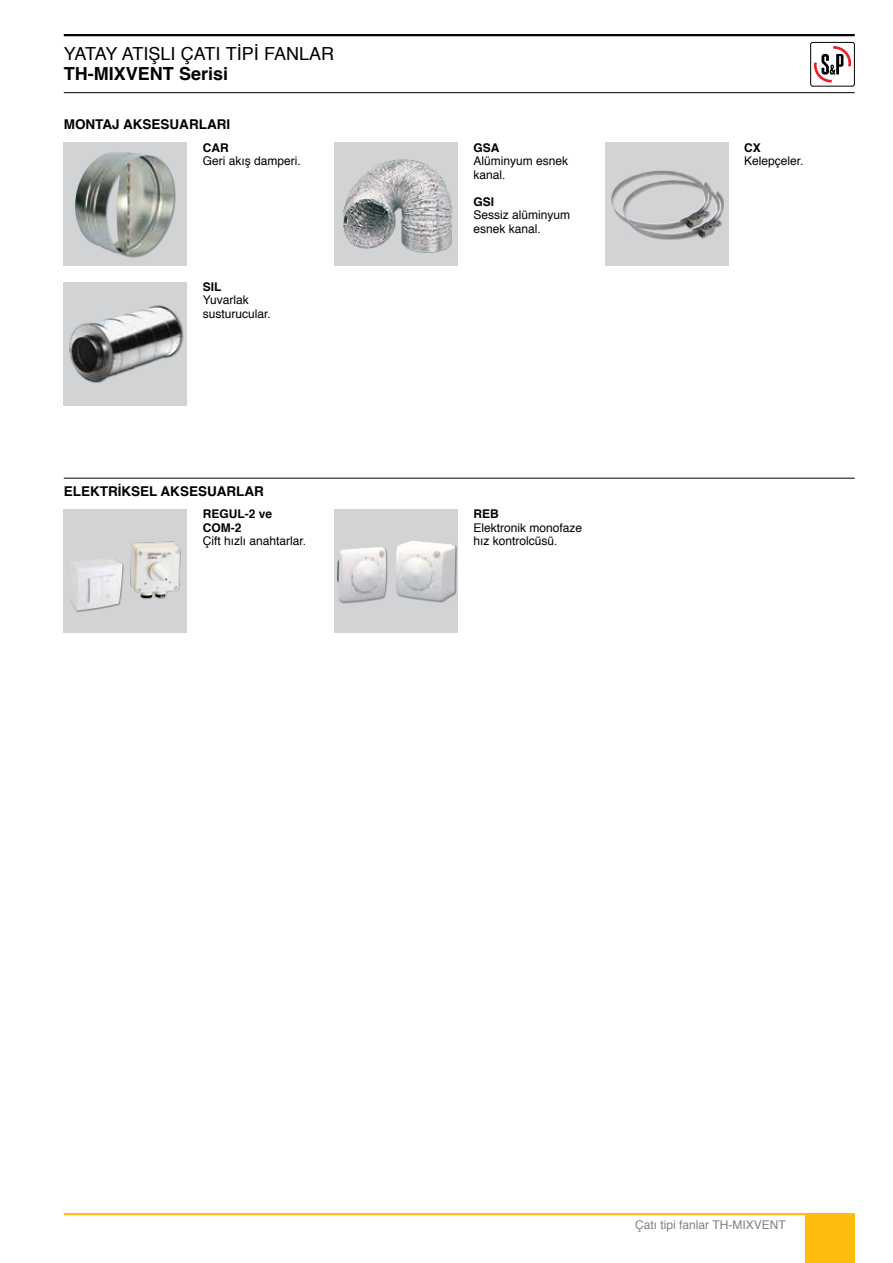
<style>
.page{position:relative;width:893px;height:1263px;background:#fff}
.page>*{position:absolute;margin:0;border:0;box-sizing:border-box;transform-origin:0 0}
.t1{font:18px "Helvetica";color:#000}
.t2{font:700 18px "Helvetica";color:#000}
.t3{font:700 13.5px "Helvetica";color:#000}
.t4{font:12px/13.5px "Helvetica";color:#000}
.t5{font:700 12px/13.5px "Helvetica";color:#000}
.t6{font:12px "Helvetica";color:#808285}
</style>
<div class="page">
<hr style="left:64px;top:34px;width:791px;height:2px;background:#000">
<hr style="left:64px;top:92px;width:791px;height:1px;background:#000">
<svg style="left:814px;top:47px;width:37px;height:36px"></svg>
<div style="left:810px;top:42px;width:45px;height:44px;border:1px solid #000;border-radius:2px"></div>
<hr style="left:64px;top:1213px;width:791px;height:2px;background:#febc11">
<div style="left:805px;top:1214px;width:50px;height:49px;background:#febc11"></div>
<div style="left:64px;top:282px;width:123px;height:123px;background:#d1d3d4"></div>
<div style="left:69px;top:305px;width:114px;height:79px;background:#000;opacity:.33"></div>
<img style="left:69px;top:305px;width:113px;height:77px">
<div style="left:64px;top:143px;width:123px;height:123px;background:#d1d3d4"></div>
<div style="left:75px;top:152px;width:101px;height:105px;background:#000;opacity:.33"></div>
<img style="left:73px;top:152px;width:101px;height:104px">
<img style="left:334px;top:143px;width:124px;height:123px">
<div style="left:605px;top:143px;width:124px;height:123px;background:#d1d3d4"></div>
<div style="left:611px;top:171px;width:113px;height:69px;background:#000;opacity:.33"></div>
<img style="left:611px;top:170px;width:45px;height:62px">
<div style="left:64px;top:509px;width:123px;height:124px;background:#d1d3d4"></div>
<div style="left:334px;top:509px;width:124px;height:124px;background:#d1d3d4"></div>
<div style="left:337px;top:540px;width:120px;height:63px;background:#000;opacity:.33"></div>
<img style="left:337px;top:540px;width:118px;height:62px">
<hr style="left:64px;top:478px;width:791px;height:1px;background:#000">
<img style="left:128px;top:536px;width:58px;height:68px">
<div style="left:67px;top:550px;width:58px;height:68px;background:#000;opacity:.33"></div>
<img style="left:70px;top:558px;width:52px;height:52px">
<h1 class="t1" style="left:64px;top:40px;width:272px">YATAY ATIŞLI ÇATI TİPİ FANLAR</h1>
<h1 class="t2" style="left:64px;top:59px;width:166px">TH-MIXVENT Serisi</h1>
<p class="t3" style="left:64px;top:114px;width:168px">MONTAJ AKSESUARLARI</p>
<p class="t5" style="left:203px;top:141px;width:27px">CAR</p>
<p class="t4" style="left:203px;top:155px;width:100px">Geri akış damperi.</p>
<p class="t5" style="left:203px;top:280px;width:20px">SIL</p>
<p class="t4" style="left:203px;top:294px;width:70px">Yuvarlak susturucular.</p>
<p class="t3" style="left:64px;top:480px;width:202px">ELEKTRİKSEL AKSESUARLAR</p>
<p class="t5" style="left:203px;top:507px;width:71px">REGUL-2 ve<br>COM-2</p>
<p class="t4" style="left:203px;top:535px;width:105px">Çift hızlı anahtarlar.</p>
<p class="t5" style="left:473px;top:141px;width:28px">GSA</p>
<p class="t4" style="left:473px;top:155px;width:96px">Alüminyum esnek kanal.</p>
<p class="t5" style="left:473px;top:195px;width:22px">GSI</p>
<p class="t4" style="left:473px;top:209px;width:98px">Sessiz alüminyum esnek kanal.</p>
<p class="t5" style="left:473px;top:507px;width:27px">REB</p>
<p class="t4" style="left:473px;top:521px;width:110px">Elektronik monofaze hız kontrolcüsü.</p>
<p class="t5" style="left:744px;top:141px;width:18px">CX</p>
<p class="t4" style="left:744px;top:155px;width:61px">Kelepçeler.</p>
<p class="t6" style="left:635px;top:1215px;width:152px">Çatı tipi fanlar TH-MIXVENT</p>
</div>
